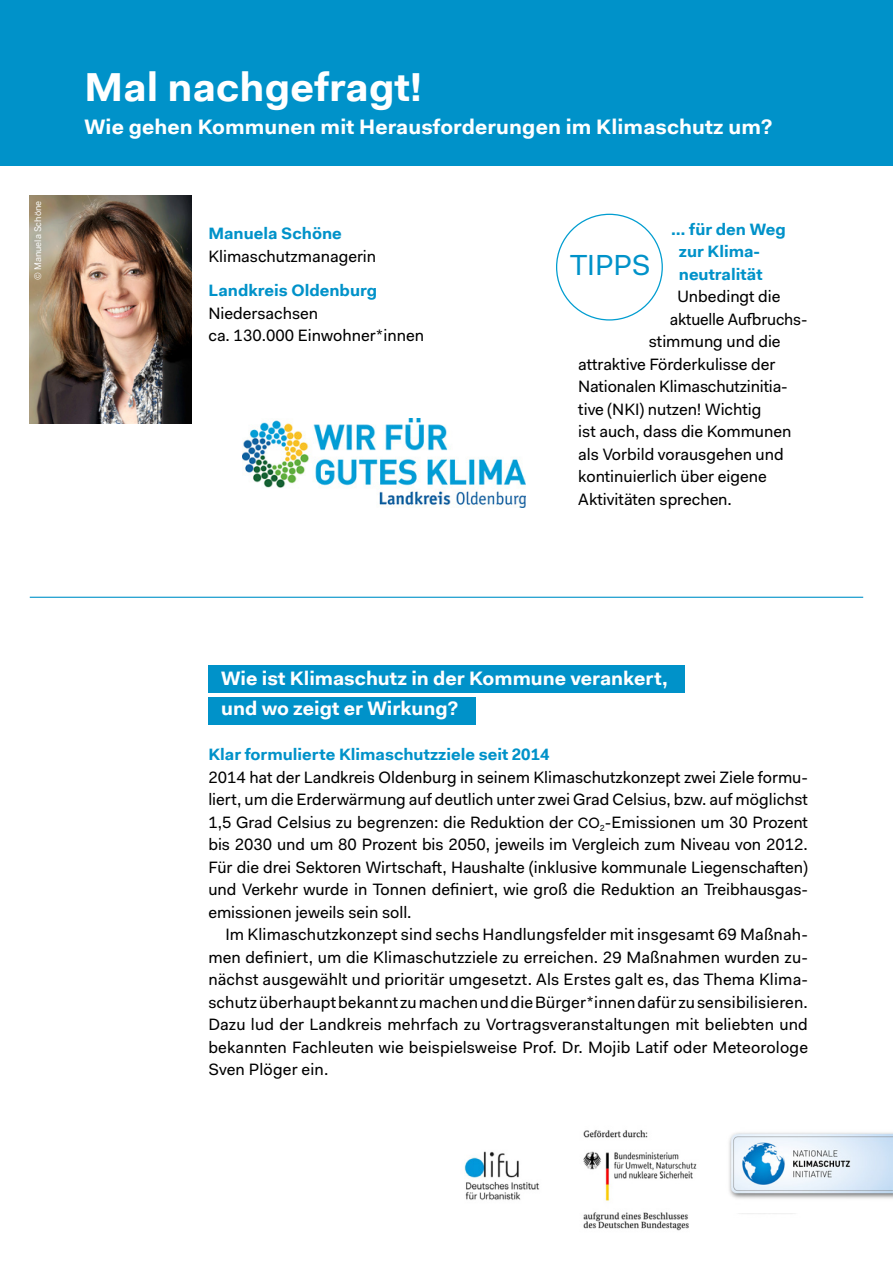
<style>
.page{position:relative;width:893px;height:1263px;background:#fff}
.page>*{position:absolute;margin:0;border:0;box-sizing:border-box;transform-origin:0 0}
.t1{font:700 40.5px "Fakt Pro";letter-spacing:.005em;color:#fff}
.t2{font:29.1px "Fakt Pro";color:#0092c9}
.t3{font:700 21px "Fakt Pro";letter-spacing:.005em;color:#fff}
.t4{font:700 19.5px/30px "Fakt Pro";color:#fff}
.t5{font:16.5px/22.5px "Fakt Pro";color:#000;text-align:justify}
.t6{font:700 16.5px/22.5px "Fakt Pro";color:#0092c9}
.t7{font:9px "Benton Sans";color:#fff}
.s1{font-size:15px}
</style>
<div class="page">
<div style="left:0;top:0;width:893px;height:166px;background:#0092c9"></div>
<img style="left:242px;top:418px;width:284px;height:89px">
<img style="left:464px;top:1130px;width:331px;height:101px">
<img style="left:718px;top:1130px;width:175px;height:83px">
<img style="left:30px;top:196px;width:161px;height:227px">
<div style="left:208px;top:665px;width:477px;height:28px;background:#0092c9"></div>
<div style="left:208px;top:697px;width:268px;height:27px;background:#0092c9"></div>
<hr style="left:30px;top:597px;width:833px;height:1px;background:#0092c9">
<p class="t7" style="left:32px;top:280px;width:81px;rotate:-90deg">© Manuela Schöne</p>
<h1 class="t1" style="left:85px;top:60px;width:339px">Mal nachgefragt!</h1>
<p class="t3" style="left:85px;top:113px;width:689px">Wie gehen Kommunen mit Herausforderungen im Klimaschutz um?</p>
<p class="t6" style="left:208px;top:222px;width:135px">Manuela Schöne</p>
<p class="t5" style="left:208px;top:245px;width:169px">Klimaschutzmanagerin</p>
<p class="t6" style="left:208px;top:279px;width:170px">Landkreis Oldenburg</p>
<p class="t5" style="left:208px;top:302px;width:217px">Niedersachsen<br>ca. 130.000 Einwohner*innen</p>
<p class="t6" style="left:679px;top:218px;width:109px;text-indent:-8px">… für den Weg zur Klima&shy;neutralität</p>
<p class="t5" style="left:677px;top:285px;width:105px">Unbedingt die</p>
<p class="t5" style="left:670px;top:308px;width:139px">aktuelle Aufbruchs-</p>
<p class="t5" style="left:649px;top:330px;width:133px">stimmung und die</p>
<p class="t5" style="left:578px;top:353px;width:199px">attraktive Förderkulisse der</p>
<p class="t5" style="left:578px;top:375px;width:211px">Nationalen Klimaschutzinitia-</p>
<p class="t5" style="left:578px;top:398px;width:185px">tive (NKI) nutzen! Wichtig</p>
<p class="t5" style="left:578px;top:420px;width:215px">ist auch, dass die Kommunen</p>
<p class="t5" style="left:578px;top:443px;width:207px">als Vorbild vorausgehen und</p>
<p class="t5" style="left:578px;top:465px;width:190px">kontinuierlich über eigene</p>
<p class="t5" style="left:578px;top:488px;width:155px">Aktivitäten sprechen.</p>
<h2 class="t2" style="left:570px;top:245px;width:82px">TIPPS</h2>
<p class="t4" style="left:221px;top:664px;width:448px">Wie ist Klimaschutz in der Kommune verankert, und wo zeigt er Wirkung?</p>
<p class="t6" style="left:208px;top:743px;width:343px">Klar formulierte Klimaschutzziele seit 2014</p>
<p class="t5" style="left:208px;top:766px;width:601px">2014 hat der Landkreis Oldenburg in seinem Klimaschutzkonzept zwei Ziele formu&shy;liert, um die Erderwärmung auf deutlich unter zwei Grad Celsius, bzw. auf möglichst 1,5 Grad Celsius zu begrenzen: die Reduktion der <span class="s1">CO</span><sub>2</sub>-Emissionen um 30 Prozent bis 2030 und um 80 Prozent bis 2050, jeweils im Vergleich zum Niveau von 2012.<br>Für die drei Sektoren Wirtschaft, Haushalte (inklusive kommunale Liegenschaften) und Verkehr wurde in Tonnen definiert, wie groß die Reduktion an Treibhausgas&shy;emissionen jeweils sein soll.</p>
<p class="t5" style="left:208px;top:923px;width:601px;text-indent:17px">Im Klimaschutzkonzept sind sechs Handlungsfelder mit insgesamt 69 Maßnah&shy;men definiert, um die Klimaschutzziele zu erreichen. 29 Maßnahmen wurden zu&shy;nächst ausgewählt und prioritär umgesetzt. Als Erstes galt es, das Thema Klima&shy;schutz überhaupt bekannt zu machen und die Bürger*innen dafür zu sensibilisieren.<br>Dazu lud der Landkreis mehrfach zu Vortragsveranstaltungen mit beliebten und bekannten Fachleuten wie beispielsweise Prof. Dr. Mojib Latif oder Meteorologe Sven Plöger ein.</p>
</div>
